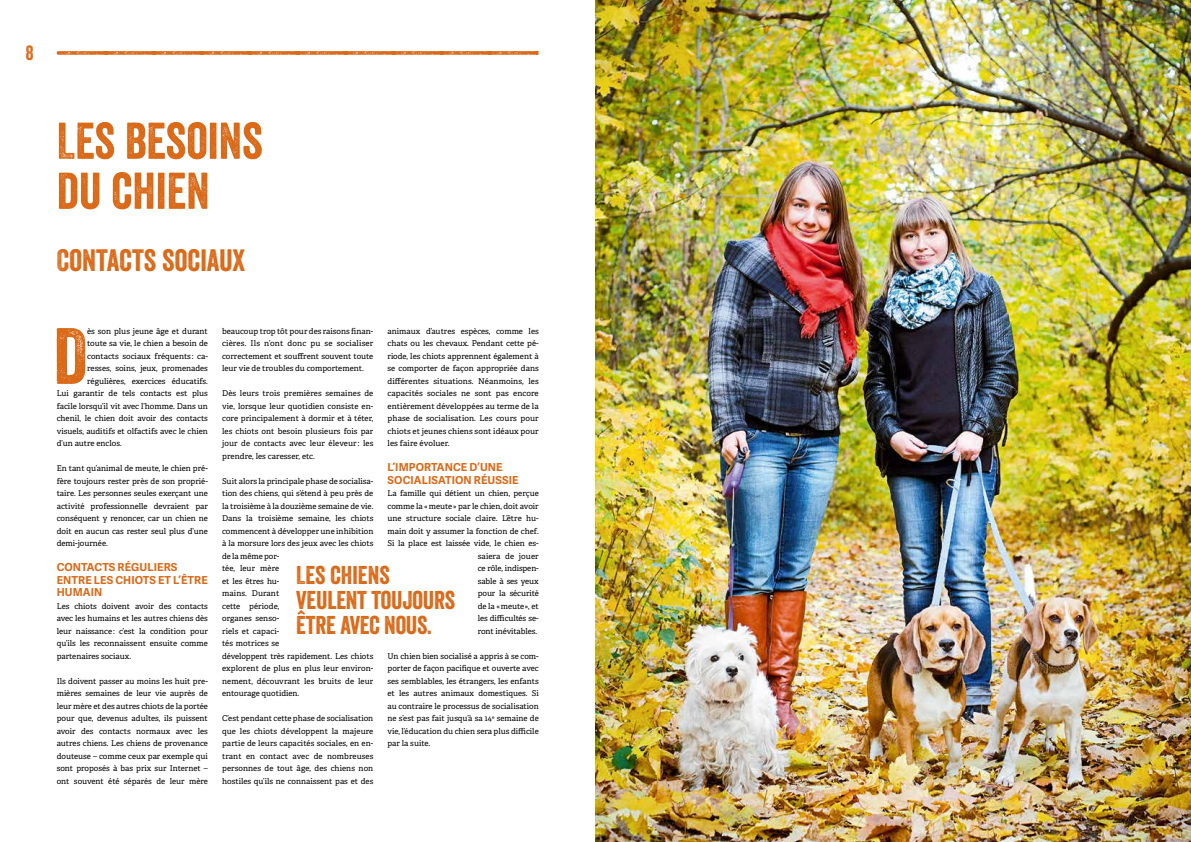
<style>
.page{position:relative;width:1191px;height:842px;background:#fff}
.page>*{position:absolute;margin:0;border:0;box-sizing:border-box;transform-origin:0 0}
.t1{font:77.1px "Veneer";color:#da6918}
.t2{font:50px/50px "Veneer";color:#da6918}
.t3{font:30px "Veneer";color:#da6918}
.t4{font:25px/25px "Veneer";letter-spacing:-.01em;color:#da6918}
.t5{font:20px "Veneer";color:#da6918}
.t6{font:700 11px/12.5px "Adelle Sans";letter-spacing:.01em;color:#da6918}
.t7{font:8px/12.5px "Adelle Basic";color:#000;text-align:justify}
</style>
<div class="page">
<svg style="left:57px;top:51px;width:482px;height:4px"></svg>
<img style="left:595px;top:0;width:596px;height:842px">
<h3 class="t5" style="left:26px;top:41px;width:9px">8</h3>
<h2 class="t2" style="left:57px;top:115px;width:207px">LES BESOINS<br>DU CHIEN</h2>
<h3 class="t3" style="left:57px;top:242px;width:190px">CONTACTS SOCIAUX</h3>
<h1 class="t1" style="left:53px;top:309px;width:35px">D</h1>
<p class="t7" style="left:87px;top:325px;width:122px">ès son plus jeune âge et durant</p>
<p class="t7" style="left:87px;top:337px;width:122px">toute sa vie, le chien a besoin de</p>
<p class="t7" style="left:87px;top:350px;width:122px">contacts sociaux fréquents : ca-</p>
<p class="t7" style="left:87px;top:362px;width:122px">resses, soins, jeux, promenades</p>
<p class="t7" style="left:87px;top:375px;width:122px">régulières, exercices éducatifs.</p>
<p class="t7" style="left:57px;top:387px;width:153px">Lui garantir de tels contacts est plus</p>
<p class="t7" style="left:57px;top:400px;width:153px">facile lorsqu’il vit avec l’homme. Dans un</p>
<p class="t7" style="left:57px;top:412px;width:153px">chenil, le chien doit avoir des contacts</p>
<p class="t7" style="left:57px;top:425px;width:153px">visuels, auditifs et olfactifs avec le chien</p>
<p class="t7" style="left:57px;top:437px;width:67px">d’un autre enclos.</p>
<p class="t7" style="left:57px;top:462px;width:153px">En tant qu’animal de meute, le chien pré&shy;fère toujours rester près de son proprié&shy;taire. Les personnes seules exerçant une activité professionnelle devraient par conséquent y renoncer, car un chien ne doit en aucun cas rester seul plus d’une demi-journée.</p>
<h3 class="t6" style="left:57px;top:561px;width:153px">CONTACTS RÉGULIERS<br>ENTRE LES CHIOTS ET L’ÊTRE<br>HUMAIN</h3>
<p class="t7" style="left:57px;top:600px;width:153px">Les chiots doivent avoir des contacts avec les humains et les autres chiens dès leur naissance: c’est la condition pour qu’ils les reconnaissent ensuite comme partenaires sociaux.</p>
<p class="t7" style="left:57px;top:675px;width:153px">Ils doivent passer au moins les huit pre&shy;mières semaines de leur vie auprès de leur mère et des autres chiots de la portée pour que, devenus adultes, ils puissent avoir des contacts normaux avec les autres chiens. Les chiens de provenance douteuse – comme ceux par exemple qui sont proposés à bas prix sur Internet – ont souvent été séparés de leur mère</p>
<p class="t7" style="left:222px;top:325px;width:153px">beaucoup trop tôt pour des raisons finan&shy;cières. Ils n’ont donc pu se socialiser correctement et souffrent souvent toute leur vie de troubles du comportement.</p>
<p class="t7" style="left:222px;top:387px;width:153px">Dès leurs trois premières semaines de vie, lorsque leur quotidien consiste en&shy;core principalement à dormir et à téter, les chiots ont besoin plusieurs fois par jour de contacts avec leur éleveur : les prendre, les caresser, etc.</p>
<p class="t7" style="left:222px;top:475px;width:153px;text-align:left">Suit alors la principale phase de socialisa&shy;tion des chiens, qui s’étend à peu près de la troisième à la douzième semaine de vie.<br>Dans la troisième semaine, les chiots commencent à développer une inhibition à la morsure lors des jeux avec les chiots de la même por-<br>tée, leur mère<br>et les êtres hu-<br>mains. Durant<br>cette période,<br>organes senso-<br>riels et capaci-<br>tés motrices se<br>développent très rapidement. Les chiots explorent de plus en plus leur environ&shy;nement, découvrant les bruits de leur entourage quotidien.</p>
<p class="t7" style="left:222px;top:712px;width:153px">C’est pendant cette phase de socialisation que les chiots développent la majeure partie de leurs capacités sociales, en en&shy;trant en contact avec de nombreuses personnes de tout âge, des chiens non hostiles qu’ils ne connaissent pas et des</p>
<p class="t7" style="left:387px;top:325px;width:153px">animaux d’autres espèces, comme les chats ou les chevaux. Pendant cette pé&shy;riode, les chiots apprennent également à se comporter de façon appropriée dans différentes situations. Néanmoins, les capacités sociales ne sont pas encore entièrement développées au terme de la phase de socialisation. Les cours pour chiots et jeunes chiens sont idéaux pour les faire évoluer.</p>
<h3 class="t6" style="left:387px;top:461px;width:133px">L’IMPORTANCE D’UNE<br>SOCIALISATION RÉUSSIE</h3>
<p class="t7" style="left:387px;top:487px;width:153px;text-align:right">La famille qui détient un chien, perçue comme la «meute» par le chien, doit avoir une structure sociale claire. L’être hu&shy;main doit y assumer la fonction de chef.<br>Si la place est laissée vide, le chien es&shy;saiera de jouer<br>ce rôle, indispen-<br>sable à ses yeux<br>pour la sécurité<br>de la «meute», et<br>les difficultés se-<br>ront inévitables.</p>
<p class="t7" style="left:387px;top:650px;width:153px">Un chien bien socialisé a appris à se com&shy;porter de façon pacifique et ouverte avec ses semblables, les étrangers, les enfants et les autres animaux domestiques. Si au contraire le processus de socialisation ne s’est pas fait jusqu’à sa 14<sup>e</sup> semaine de vie, l’éducation du chien sera plus difficile par la suite.</p>
<h3 class="t4" style="left:296px;top:562px;width:160px">LES CHIENS<br>VEULENT TOUJOURS<br>ÊTRE AVEC NOUS.</h3>
</div>
